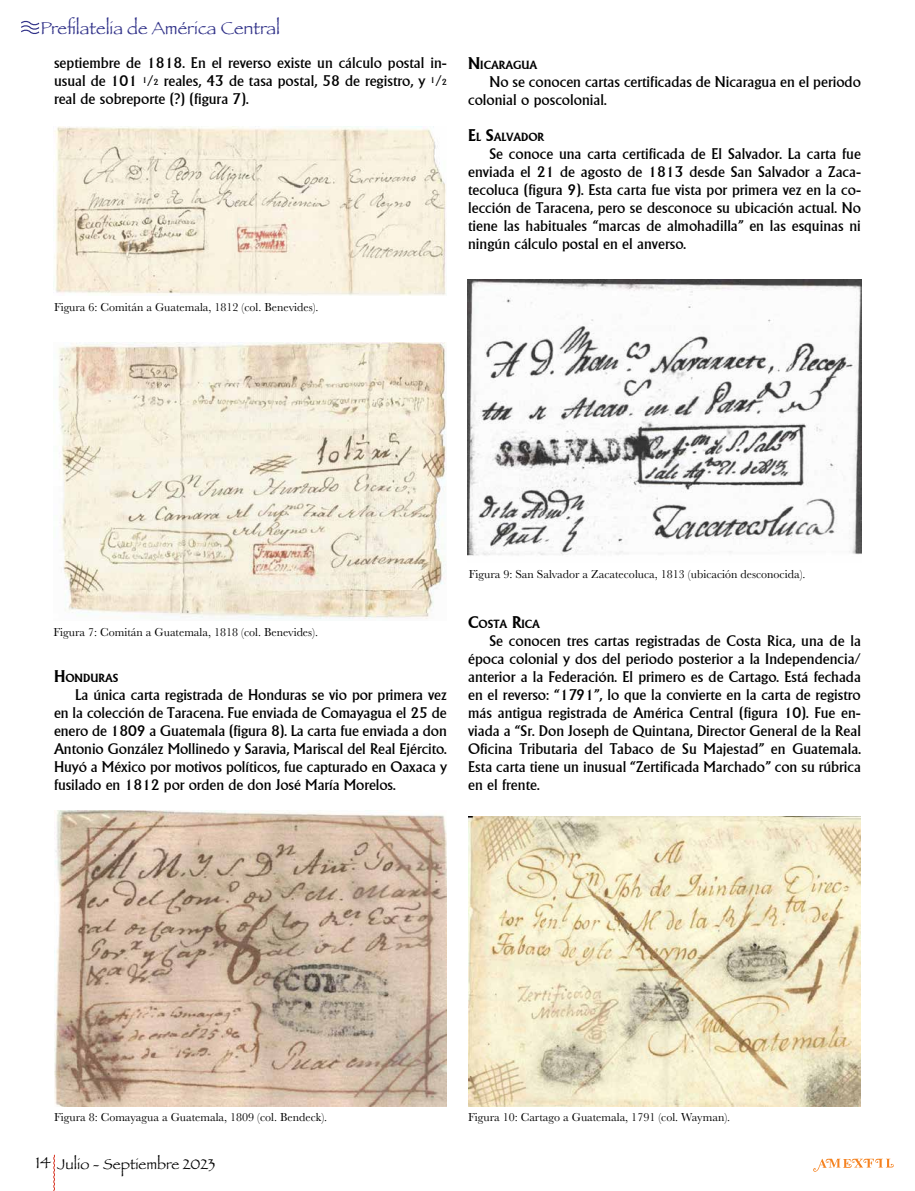
<style>
.page{position:relative;width:915px;height:1191px;background:#fff}
.page>*{position:absolute;margin:0;border:0;box-sizing:border-box;transform-origin:0 0}
.t1{font:18px "Papyrus";color:#303188}
.t2{font:15px/18px "Alberta";color:#000;text-align:justify}
.t3{font:15px "Papyrus";color:#000}
.t4{font:12px "Baskerville";color:#000}
.t5{font:700 11.55px "Alberta";color:#000}
.s1{font-size:8.7px}
.s2{font-size:16.5px}
</style>
<div class="page">
<svg style="left:53px;top:1154px;width:2px;height:37px"></svg>
<svg style="left:813px;top:1158px;width:80px;height:13px"></svg>
<svg style="left:21px;top:21px;width:19px;height:13px"></svg>
<img style="left:54px;top:810px;width:393px;height:296px">
<img style="left:467px;top:279px;width:393px;height:277px">
<img style="left:468px;top:816px;width:391px;height:290px">
<img style="left:58px;top:342px;width:388px;height:277px">
<img style="left:54px;top:126px;width:392px;height:169px">
<p class="t1" style="left:40px;top:17px;width:241px">Prefilatelia de América Central</p>
<p class="t2" style="left:54px;top:54px;width:394px">septiembre de 1818. En el reverso existe un cálculo postal in&shy;usual de 101 <sup>1</sup>/<span class="s1">2</span> reales, 43 de tasa postal, 58 de registro, y <sup>1</sup>/<span class="s1">2 </span>real de sobreporte (?) (figura 7).</p>
<p class="t5" style="left:468px;top:59px;width:71px"><span class="s2">N</span>ICARAGUA</p>
<p class="t2" style="left:468px;top:73px;width:394px;text-indent:21px">No se conocen cartas certificadas de Nicaragua en el periodo colonial o poscolonial.</p>
<p class="t5" style="left:468px;top:131px;width:78px"><span class="s2">E</span>L <span class="s2">S</span>ALVADOR</p>
<p class="t2" style="left:468px;top:145px;width:394px;text-indent:21px">Se conoce una carta certificada de El Salvador. La carta fue enviada el 21 de agosto de 1813 desde San Salvador a Zaca&shy;tecoluca (figura 9). Esta carta fue vista por primera vez en la co&shy;lección de Taracena, pero se desconoce su ubicación actual. No tiene las habituales “marcas de almohadilla” en las esquinas ni ningún cálculo postal en el anverso.</p>
<p class="t4" style="left:54px;top:299px;width:266px">Figura 6: Comitán a Guatemala, 1812 (col. Benevides).</p>
<p class="t4" style="left:54px;top:624px;width:266px">Figura 7: Comitán a Guatemala, 1818 (col. Benevides).</p>
<p class="t5" style="left:54px;top:671px;width:66px"><span class="s2">H</span>ONDURAS</p>
<p class="t2" style="left:54px;top:685px;width:394px;text-indent:21px">La única carta registrada de Honduras se vio por primera vez en la colección de Taracena. Fue enviada de Comayagua el 25 de enero de 1809 a Guatemala (figura 8). La carta fue enviada a don Antonio González Mollinedo y Saravia, Mariscal del Real Ejército.<br>Huyó a México por motivos políticos, fue capturado en Oaxaca y fusilado en 1812 por orden de don José María Morelos.</p>
<p class="t4" style="left:468px;top:566px;width:338px">Figura 9: San Salvador a Zacatecoluca, 1813 (ubicación desconocida).</p>
<p class="t5" style="left:468px;top:617px;width:73px"><span class="s2">C</span>OSTA <span class="s2">R</span>ICA</p>
<p class="t2" style="left:468px;top:631px;width:394px;text-indent:21px">Se conocen tres cartas registradas de Costa Rica, una de la época colonial y dos del periodo posterior a la Independencia/ anterior a la Federación. El primero es de Cartago. Está fechada en el reverso: “1791”, lo que la convierte en la carta de registro más antigua registrada de América Central (figura 10). Fue en&shy;viada a “Sr. Don Joseph de Quintana, Director General de la Real Oficina Tributaria del Tabaco de Su Majestad” en Guatemala.<br>Esta carta tiene un inusual “Zertificada Marchado” con su rúbrica en el frente.</p>
<p class="t4" style="left:54px;top:1109px;width:274px">Figura 8: Comayagua a Guatemala, 1809 (col. Bendeck).</p>
<p class="t3" style="left:36px;top:1154px;width:181px"><span class="s2">14</span> Julio - Septiembre 2023</p>
<p class="t4" style="left:468px;top:1109px;width:263px">Figura 10: Cartago a Guatemala, 1791 (col. Wayman).</p>
</div>
